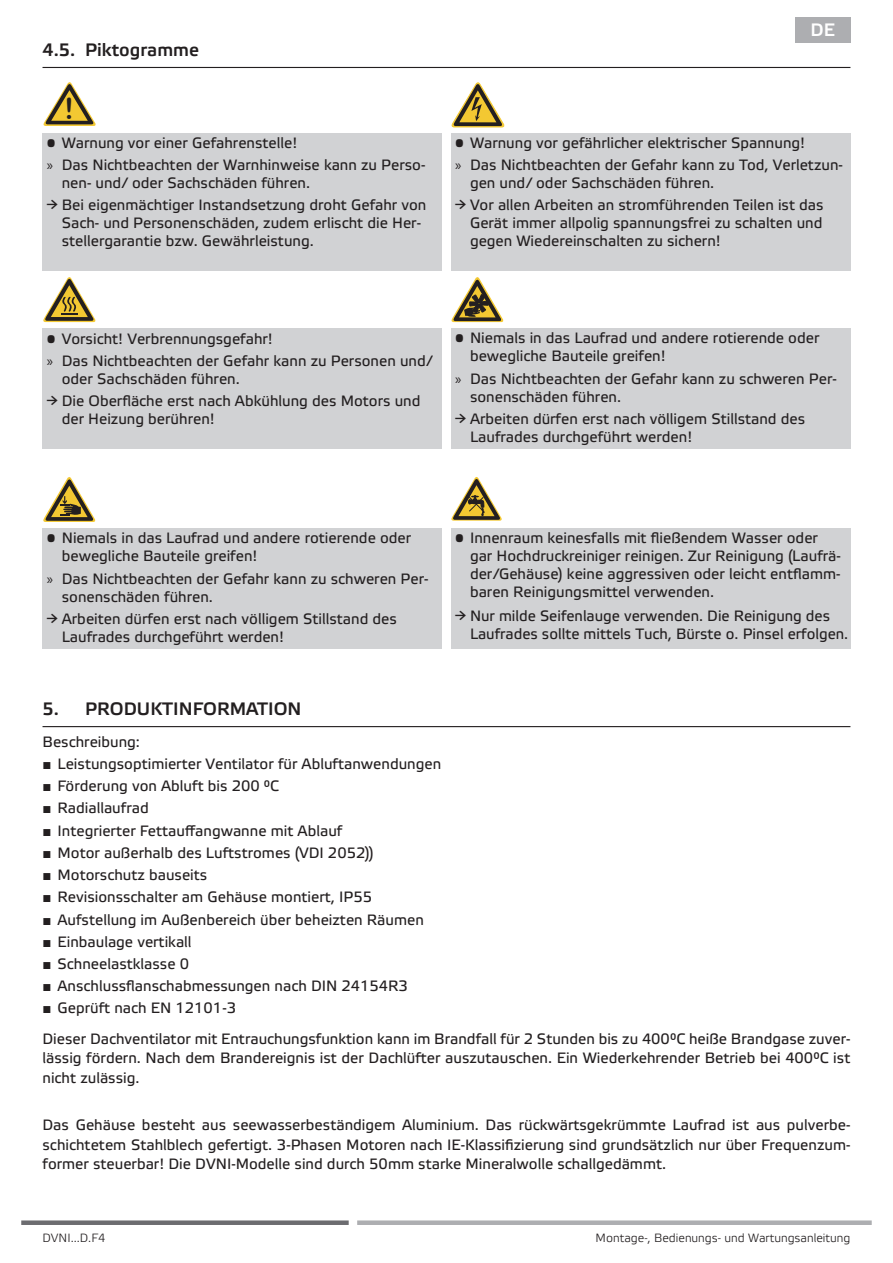
<style>
.page{position:relative;width:893px;height:1263px;background:#fff}
.page>*{position:absolute;margin:0;border:0;box-sizing:border-box;transform-origin:0 0}
.t1{font:29.25px "Arial Rounded MT Bold";color:#231f20;scale:.96 1}
.t2{font:500 18px "Etelka";color:#231f20}
.t3{font:500 18px "Etelka";color:#fff}
.t4{font:15px/18px "Etelka Text";color:#231f20}
.t5{font:300 12px "Etelka";color:#231f20}
.t6{font:11.7px "Arial Rounded MT Bold";color:#231f20;scale:.96 1}
.s1{font-family:"Myriad Pro"}
.s2{font-family:"Arial"}
</style>
<div class="page">
<div style="left:357px;top:1220px;width:515px;height:5px;background:#adaeb1"></div>
<div style="left:21px;top:1220px;width:328px;height:5px;background:#6c6c70"></div>
<div style="left:43px;top:134px;width:399px;height:137px;background:#d1d2d4"></div>
<div style="left:451px;top:134px;width:399px;height:137px;background:#d1d2d4"></div>
<svg style="left:43px;top:82px;width:53px;height:44px"></svg>
<svg style="left:451px;top:82px;width:54px;height:45px"></svg>
<svg style="left:43px;top:277px;width:53px;height:45px"></svg>
<svg style="left:451px;top:277px;width:53px;height:45px"></svg>
<div style="left:43px;top:328px;width:399px;height:121px;background:#d1d2d4"></div>
<div style="left:451px;top:328px;width:399px;height:121px;background:#d1d2d4"></div>
<svg style="left:451px;top:477px;width:51px;height:44px"></svg>
<svg style="left:43px;top:477px;width:53px;height:45px"></svg>
<div style="left:43px;top:528px;width:399px;height:121px;background:#d1d2d4"></div>
<div style="left:451px;top:528px;width:399px;height:121px;background:#d1d2d4"></div>
<div style="left:795px;top:17px;width:55px;height:26px;background:#adaeb1"></div>
<hr style="left:43px;top:726px;width:807px;height:1px;background:#231f20">
<hr style="left:43px;top:67px;width:807px;height:1px;background:#231f20">
<p class="t2" style="left:43px;top:39px;width:158px">4.5. Piktogramme</p>
<h1 class="t1" style="left:65px;top:91px;width:11px">!</h1>
<p class="t4" style="left:47px;top:132px;width:380px;line-height:22.2px">• Warnung vor einer Gefahrenstelle!<br><span class="s1">»</span> Das Nichtbeachten der Warnhinweise kann zu Perso-</p>
<p class="t4" style="left:62px;top:175px;width:250px">nen- und/ oder Sachschäden führen.</p>
<p class="t4" style="left:62px;top:197px;width:366px;text-indent:-15px">→ Bei eigenmächtiger Instandsetzung droht Gefahr von<br>Sach- und Personenschäden, zudem erlischt die Her&shy;stellergarantie bzw. Gewährleistung.</p>
<h1 class="t1" style="left:238px;top:142px;width:11px">!</h1>
<p class="t6" style="left:121px;top:207px;width:5px">!</p>
<p class="t3" style="left:811px;top:20px;width:26px">DE</p>
<p class="t4" style="left:455px;top:132px;width:389px;line-height:22.2px">• Warnung vor gefährlicher elektrischer Spannung!<br><span class="s1">»</span> Das Nichtbeachten der Gefahr kann zu Tod, Verletzun-</p>
<p class="t4" style="left:470px;top:175px;width:246px">gen und/ oder Sachschäden führen.</p>
<p class="t4" style="left:470px;top:197px;width:355px;text-align:justify;text-indent:-15px">→ Vor allen Arbeiten an stromführenden Teilen ist das Gerät immer allpolig spannungsfrei zu schalten und gegen Wiedereinschalten zu sichern!</p>
<h1 class="t1" style="left:238px;top:323px;width:11px">!</h1>
<p class="t4" style="left:47px;top:328px;width:387px;line-height:22.2px">• Vorsicht! Verbrennungsgefahr!<br><span class="s1">»</span> Das Nichtbeachten der Gefahr kann zu Personen und/</p>
<p class="t4" style="left:62px;top:370px;width:180px">oder Sachschäden führen.</p>
<p class="t4" style="left:62px;top:393px;width:360px;text-indent:-15px">→ Die Oberfläche erst nach Abkühlung des Motors und der Heizung berühren!</p>
<p class="t4" style="left:470px;top:330px;width:351px;text-indent:-15px">• Niemals in das Laufrad und andere rotierende oder bewegliche Bauteile greifen!</p>
<p class="t4" style="left:470px;top:370px;width:368px;text-indent:-15px"><span class="s1">»</span> Das Nichtbeachten der Gefahr kann zu schweren Per&shy;sonenschäden führen.</p>
<p class="t4" style="left:470px;top:410px;width:337px;text-indent:-15px">→ Arbeiten dürfen erst nach völligem Stillstand des<br>Laufrades durchgeführt werden!</p>
<p class="t4" style="left:62px;top:530px;width:351px;text-indent:-15px">• Niemals in das Laufrad und andere rotierende oder bewegliche Bauteile greifen!</p>
<p class="t4" style="left:62px;top:570px;width:368px;text-indent:-15px"><span class="s1">»</span> Das Nichtbeachten der Gefahr kann zu schweren Per&shy;sonenschäden führen.</p>
<p class="t4" style="left:62px;top:610px;width:337px;text-indent:-15px">→ Arbeiten dürfen erst nach völligem Stillstand des<br>Laufrades durchgeführt werden!</p>
<p class="t4" style="left:470px;top:530px;width:372px;text-indent:-15px">• Innenraum keinesfalls mit fließendem Wasser oder gar Hochdruckreiniger reinigen. Zur Reinigung (Laufrä&shy;der/Gehäuse) keine aggressiven oder leicht entflamm&shy;baren Reinigungsmittel verwenden.</p>
<p class="t4" style="left:470px;top:608px;width:380px;text-indent:-15px">→ Nur milde Seifenlauge verwenden. Die Reinigung des<br>Laufrades sollte mittels Tuch, Bürste o. Pinsel erfolgen.</p>
<p class="t2" style="left:43px;top:698px;width:261px">5. PRODUKTINFORMATION</p>
<p class="t4" style="left:43px;top:733px;width:99px">Beschreibung:</p>
<p class="t4" style="left:43px;top:755px;width:400px"><span class="s2">■</span> Leistungsoptimierter Ventilator für Abluftanwendungen</p>
<p class="t4" style="left:43px;top:777px;width:238px"><span class="s2">■</span> Förderung von Abluft bis 200 °C</p>
<p class="t4" style="left:43px;top:800px;width:108px"><span class="s2">■</span> Radiallaufrad</p>
<p class="t4" style="left:43px;top:822px;width:301px"><span class="s2">■</span> Integrierter Fettauffangwanne mit Ablauf</p>
<p class="t4" style="left:43px;top:844px;width:333px"><span class="s2">■</span> Motor außerhalb des Luftstromes (VDI 2052))</p>
<p class="t4" style="left:43px;top:866px;width:166px"><span class="s2">■</span> Motorschutz bauseits</p>
<p class="t4" style="left:43px;top:889px;width:331px"><span class="s2">■</span> Revisionsschalter am Gehäuse montiert, IP55</p>
<p class="t4" style="left:43px;top:911px;width:383px"><span class="s2">■</span> Aufstellung im Außenbereich über beheizten Räumen</p>
<p class="t4" style="left:43px;top:933px;width:151px"><span class="s2">■</span> Einbaulage vertikall</p>
<p class="t4" style="left:43px;top:955px;width:148px"><span class="s2">■</span> Schneelastklasse 0</p>
<p class="t4" style="left:43px;top:978px;width:367px"><span class="s2">■</span> Anschlussflanschabmessungen nach DIN 24154R3</p>
<p class="t4" style="left:43px;top:994px;width:809px;line-height:30.2px"><span class="s2">■</span> Geprüft nach EN 12101-3<br>Dieser Dachventilator mit Entrauchungsfunktion kann im Brandfall für 2 Stunden bis zu 400°C heiße Brandgase zuver-</p>
<p class="t4" style="left:43px;top:1049px;width:809px;line-height:19.5px">lässig fördern. Nach dem Brandereignis ist der Dachlüfter auszutauschen. Ein Wiederkehrender Betrieb bei 400°C ist nicht zulässig.</p>
<p class="t4" style="left:43px;top:1116px;width:809px;line-height:19.5px;text-align:justify">Das Gehäuse besteht aus seewasserbeständigem Aluminium. Das rückwärtsgekrümmte Laufrad ist aus pulverbe&shy;schichtetem Stahlblech gefertigt. 3-Phasen Motoren nach IE-Klassifizierung sind grundsätzlich nur über Frequenzum&shy;former steuerbar! Die DVNI-Modelle sind durch 50mm starke Mineralwolle schallgedämmt.</p>
<p class="t5" style="left:43px;top:1231px;width:65px">DVNI...D.F4</p>
<p class="t5" style="left:596px;top:1231px;width:256px">Montage-, Bedienungs- und Wartungsanleitung</p>
</div>
